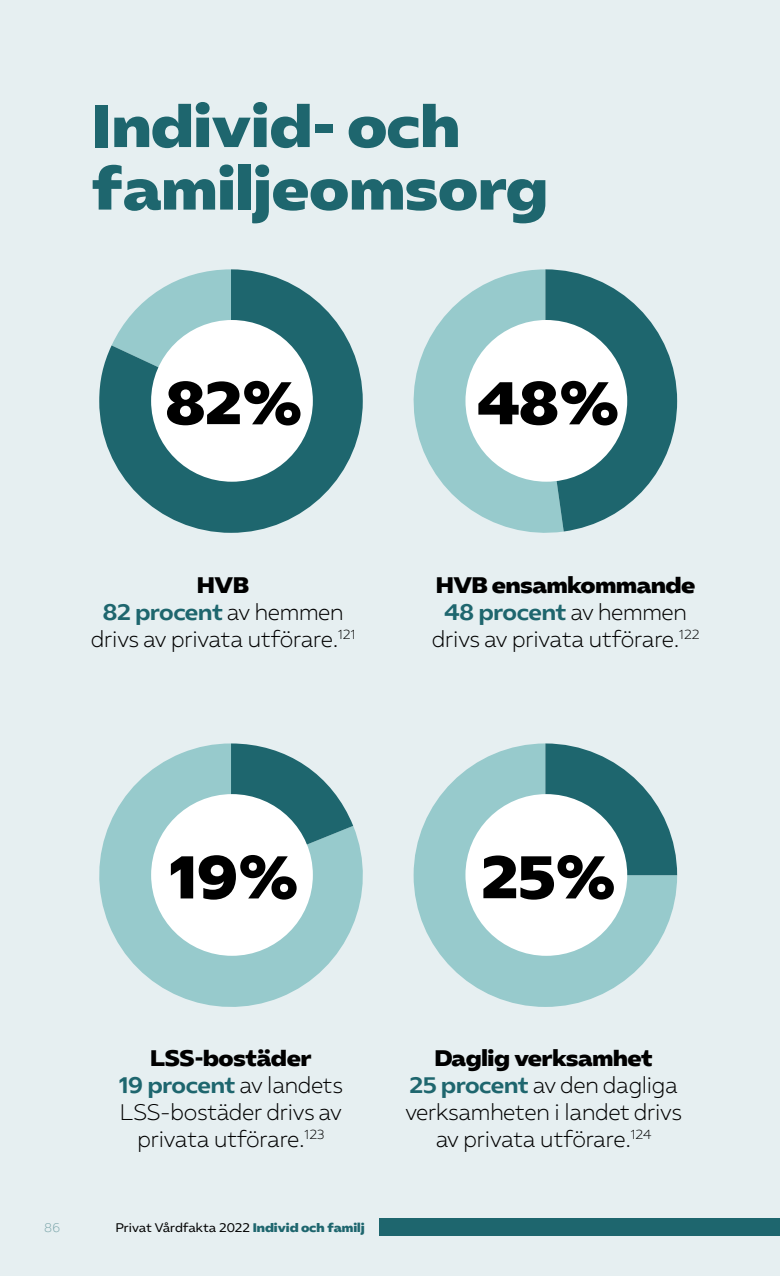
<style>
.page{position:relative;width:780px;height:1276px;background:#e6eff1}
.page>*{position:absolute;margin:0;border:0;box-sizing:border-box;transform-origin:0 0}
.t1{font:60px/62.5px "Almega Sans Display";color:#1e666e}
.t2{font:60px "Almega Sans Display";color:#000}
.t3{font:300 22.5px/27px "Almega Sans";letter-spacing:-.01em;color:#000;text-align:center}
.t4{font:22.5px "Almega Sans Display";letter-spacing:-.01em;color:#000}
.t5{font:12.5px "Almega Sans";color:#000}
.t6{font:300 12.5px "Almega Sans";color:#78a3a8}
.s1{font-weight:700;color:#1e666e}
.s2{font-family:"Almega Sans Display";color:#1e666e}
</style>
<div class="page">
<svg style="left:99px;top:269px;width:264px;height:264px;fill:#1e666e"></svg>
<div style="left:151px;top:320px;width:162px;height:162px;background:#fff;border-radius:50%"></div>
<svg style="left:413px;top:269px;width:264px;height:264px"></svg>
<div style="left:465px;top:320px;width:162px;height:162px;background:#fff;border-radius:50%"></div>
<svg style="left:99px;top:743px;width:264px;height:264px;fill:#97cacc"></svg>
<svg style="left:231px;top:743px;width:122px;height:132px"></svg>
<div style="left:151px;top:794px;width:162px;height:161px;background:#fff;border-radius:50%"></div>
<svg style="left:413px;top:743px;width:264px;height:264px;fill:#97cacc"></svg>
<svg style="left:545px;top:743px;width:132px;height:132px"></svg>
<div style="left:465px;top:794px;width:162px;height:162px;background:#fff;border-radius:50%"></div>
<div style="left:380px;top:1218px;width:400px;height:18px;background:#1e666e"></div>
<h1 class="t1" style="left:92px;top:95px;width:457px">Individ- och familjeomsorg</h1>
<h1 class="t2" style="left:166px;top:361px;width:139px">82%</h1>
<p class="t4" style="left:197px;top:569px;width:53px">HVB</p>
<p class="t3" style="left:91px;top:598px;width:266px"><span class="s1">82 procent</span> av hemmen drivs av privata utförare.<sup>121</sup></p>
<h1 class="t2" style="left:477px;top:361px;width:144px">48%</h1>
<p class="t4" style="left:436px;top:569px;width:261px">HVB ensamkommande</p>
<p class="t3" style="left:432px;top:598px;width:269px"><span class="s1">48 procent</span> av hemmen drivs av privata utförare.<sup>122</sup></p>
<h1 class="t2" style="left:170px;top:835px;width:131px">19%</h1>
<h1 class="t2" style="left:481px;top:835px;width:137px">25%</h1>
<p class="t4" style="left:150px;top:1041px;width:162px">LSS-bostäder</p>
<p class="t3" style="left:119px;top:1070px;width:225px"><span class="s1">19 procent</span> av landets<br>LSS-bostäder drivs av privata utförare.<sup>123</sup></p>
<p class="t6" style="left:44px;top:1219px;width:17px">86</p>
<p class="t5" style="left:116px;top:1219px;width:250px">Privat Vårdfakta 2022 <span class="s2">Individ och familj</span></p>
<p class="t4" style="left:434px;top:1041px;width:219px">Daglig verksamhet</p>
<p class="t3" style="left:405px;top:1070px;width:278px"><span class="s1">25 procent</span> av den dagliga verksamheten i landet drivs av privata utförare.<sup>124</sup></p>
</div>
